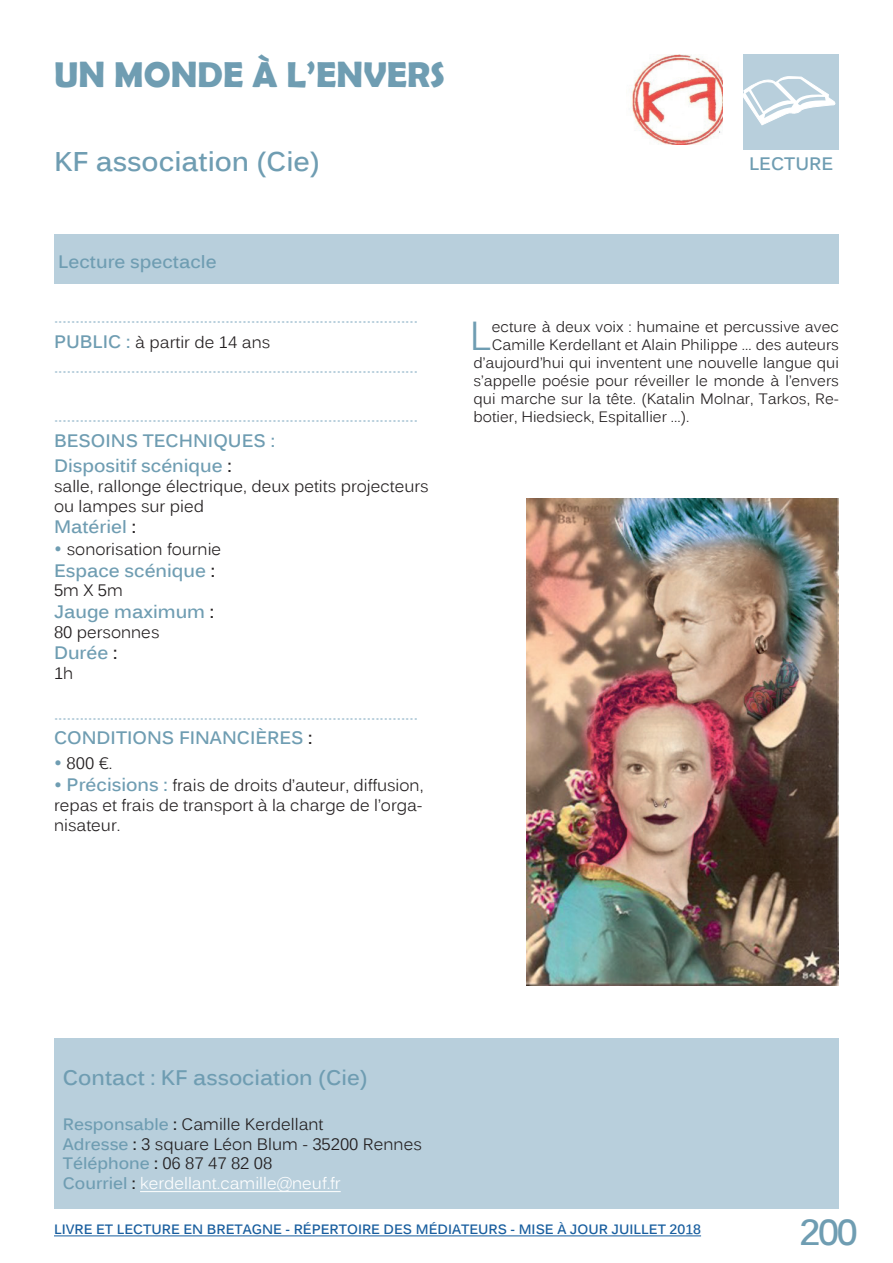
<style>
.page{position:relative;width:893px;height:1263px;background:#fff}
.page>*{position:absolute;margin:0;border:0;box-sizing:border-box;transform-origin:0 0}
.t1{font:40.35px "Kalinga";color:#6f9db2}
.t2{font:700 36px "Berlin Sans FB Demi";color:#6f9db2}
.t3{font:700 36px "Kalinga";color:#6f9db2}
.t4{font:700 27px "Kalinga";color:#6f9db2}
.t5{font:700 21px "Kalinga";color:#6f9db2}
.t6{font:700 18px "Kalinga";color:#b8cfdc}
.t7{font:700 18px "Kalinga";color:#6f9db2}
.t8{font:16.5px/19.8px "Kalinga";color:#231f20}
.t9{font:15px "Kalinga";color:#231f20}
.t10{font:700 13.5px "Kalinga";color:#175d9e}
.s1{font-weight:700;font-size:18px;color:#6f9db2}
.s2{color:#231f20}
.s3{font-size:18px;color:#6f9db2}
.s4{font-weight:700;color:#6f9db2}
.s5{font-weight:700}
.s6{color:#fff}
</style>
<div class="page">
<hr style="left:54px;top:1235px;width:647px;height:1px;background:#175d9e">
<div style="left:54px;top:235px;width:784px;height:49px;background:#b8cfdc"></div>
<div style="left:743px;top:54px;width:96px;height:96px;background:#b8cfdc"></div>
<svg style="left:743px;top:76px;width:93px;height:50px"></svg>
<img style="left:631px;top:54px;width:91px;height:91px">
<div style="left:54px;top:1039px;width:785px;height:170px;background:#b8cfdc"></div>
<hr style="left:140px;top:1191px;width:201px;height:1px;background:#fff">
<img style="left:527px;top:499px;width:312px;height:486px">
<h2 class="t2" style="left:54px;top:54px;width:392px">UN MONDE À L’ENVERS</h2>
<h3 class="t4" style="left:54px;top:144px;width:268px">KF association (Cie)</h3>
<p class="t7" style="left:749px;top:152px;width:86px">LECTURE</p>
<p class="t7" style="left:58px;top:250px;width:160px">Lecture spectacle</p>
<p class="t6" style="left:54px;top:305px;width:366px">.....................................................................................</p>
<p class="t8" style="left:54px;top:334px;width:218px"><span class="s1">PUBLIC :</span> à partir de 14 ans</p>
<p class="t6" style="left:54px;top:354px;width:366px">.....................................................................................</p>
<p class="t6" style="left:54px;top:404px;width:366px">.....................................................................................</p>
<p class="t7" style="left:54px;top:429px;width:222px">BESOINS TECHNIQUES :</p>
<p class="t7" style="left:54px;top:454px;width:179px">Dispositif scénique <span class="s2">:</span></p>
<p class="t8" style="left:54px;top:478px;width:376px">salle, rallonge électrique, deux petits projecteurs ou lampes sur pied</p>
<p class="t7" style="left:54px;top:515px;width:83px">Matériel <span class="s2">:</span></p>
<p class="t8" style="left:54px;top:541px;width:169px"><span class="s3">•</span> sonorisation fournie</p>
<p class="t7" style="left:54px;top:558px;width:163px">Espace scénique <span class="s2">:</span></p>
<p class="t8" style="left:54px;top:582px;width:70px">5m X 5m</p>
<p class="t7" style="left:54px;top:600px;width:162px">Jauge maximum <span class="s2">:</span></p>
<p class="t8" style="left:54px;top:624px;width:107px">80 personnes</p>
<p class="t7" style="left:54px;top:641px;width:65px">Durée <span class="s2">:</span></p>
<p class="t8" style="left:54px;top:665px;width:21px">1h</p>
<p class="t6" style="left:54px;top:701px;width:366px">.....................................................................................</p>
<p class="t7" style="left:54px;top:726px;width:260px">CONDITIONS FINANCIÈRES <span class="s2">:</span></p>
<p class="t8" style="left:54px;top:755px;width:60px"><span class="s1">•</span> 800 €.</p>
<p class="t8" style="left:54px;top:777px;width:371px;text-align:justify"><span class="s1">• Précisions :</span> frais de droits d’auteur, diffusion, repas et frais de transport à la charge de l’orga&shy;nisateur.</p>
<h1 class="t1" style="left:470px;top:310px;width:24px">L</h1>
<p class="t9" style="left:492px;top:317px;width:349px">ecture à deux voix : humaine et percussive avec</p>
<p class="t9" style="left:492px;top:335px;width:349px">Camille Kerdellant et Alain Philippe … des auteurs</p>
<p class="t9" style="left:473px;top:353px;width:367px">d’aujourd’hui qui inventent une nouvelle langue qui</p>
<p class="t9" style="left:473px;top:371px;width:367px">s’appelle poésie pour réveiller le monde à l’envers</p>
<p class="t9" style="left:473px;top:389px;width:367px">qui marche sur la tête. (Katalin Molnar, Tarkos, Re-</p>
<p class="t9" style="left:473px;top:407px;width:217px">botier, Hiedsieck, Espitallier ...).</p>
<p class="t5" style="left:63px;top:1063px;width:306px">Contact : KF association (Cie)</p>
<p class="t8" style="left:63px;top:1116px;width:360px"><span class="s4">Responsable</span> <span class="s5">:</span> Camille Kerdellant<br><span class="s4">Adresse</span> <span class="s5">:</span> 3 square Léon Blum - 35200 Rennes <span class="s4">Téléphone</span> <span class="s5">:</span> 06 87 47 82 08<br><span class="s4">Courriel</span> <span class="s5">:</span> <span class="s6">kerdellant.camille@neuf.fr</span></p>
<p class="t10" style="left:54px;top:1220px;width:649px">LIVRE ET LECTURE EN BRETAGNE - RÉPERTOIRE DES MÉDIATEURS - MISE À JOUR JUILLET 2018</p>
<h2 class="t3" style="left:799px;top:1208px;width:60px">200</h2>
</div>
